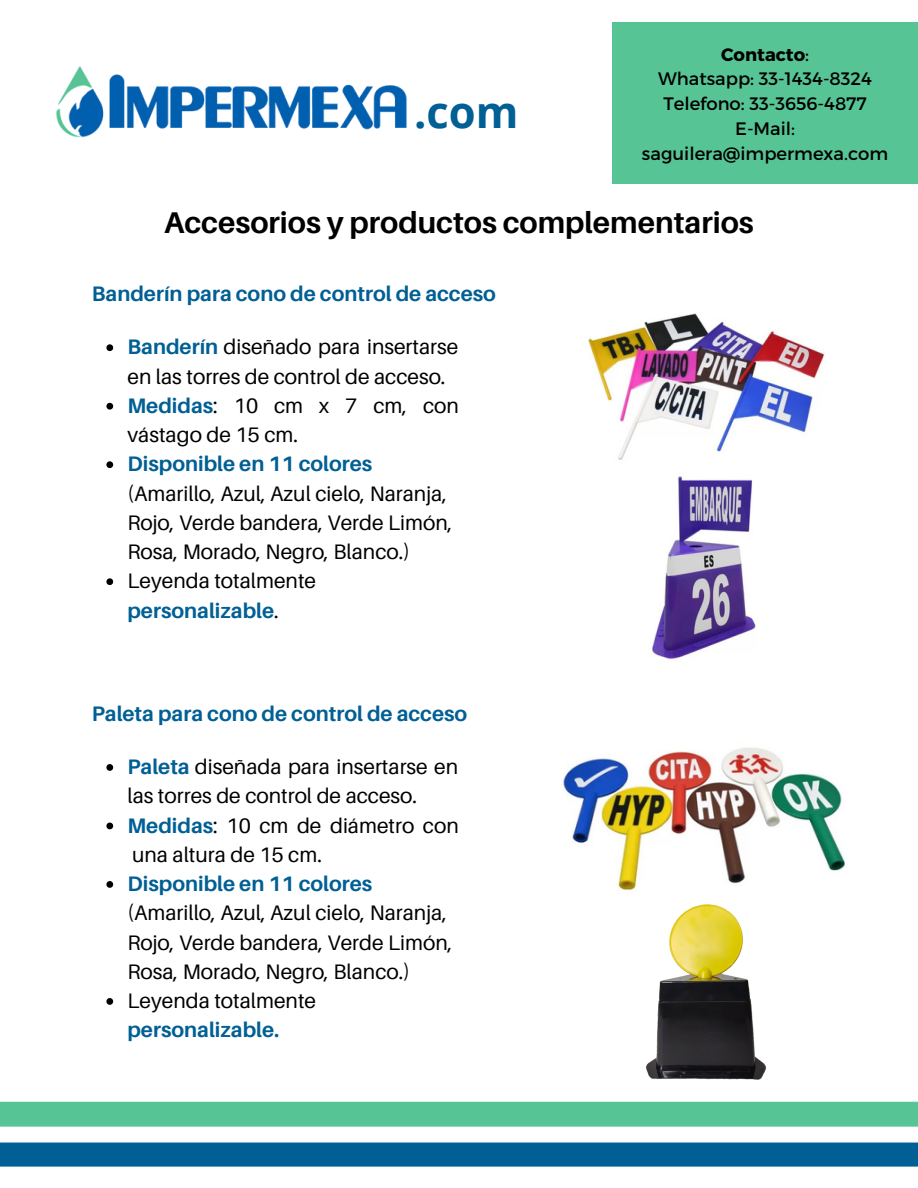
<style>
.page{position:relative;width:918px;height:1188px;background:#fff}
.page>*{position:absolute;margin:0;border:0;box-sizing:border-box;transform-origin:0 0}
.t1{font:700 43.5px "Open Sans";color:#005f94}
.t2{font:700 30px "Aileron";color:#000}
.t3{font:21px/29.2px "Aileron";color:#000}
.t4{font:700 21px "Aileron";color:#005f94}
.t5{font:18px/24.8px "Montserrat";color:#000;text-align:center}
.s1{font-weight:700}
.s2{font-weight:700;color:#005f94}
</style>
<div class="page">
<div style="left:0;top:1102px;width:918px;height:25px;background:#56c494"></div>
<div style="left:0;top:1143px;width:918px;height:24px;background:#005f94"></div>
<img style="left:588px;top:313px;width:237px;height:147px">
<img style="left:563px;top:747px;width:282px;height:143px">
<img style="left:652px;top:476px;width:104px;height:183px">
<img style="left:646px;top:904px;width:121px;height:176px">
<div style="left:612px;top:22px;width:306px;height:162px;background:#56c494"></div>
<svg style="left:106px;top:344px;width:7px;height:7px"></svg>
<svg style="left:106px;top:403px;width:7px;height:7px"></svg>
<svg style="left:106px;top:461px;width:7px;height:7px"></svg>
<svg style="left:106px;top:578px;width:7px;height:7px"></svg>
<svg style="left:106px;top:764px;width:7px;height:7px"></svg>
<svg style="left:106px;top:823px;width:7px;height:6px"></svg>
<svg style="left:106px;top:881px;width:7px;height:7px"></svg>
<svg style="left:106px;top:998px;width:7px;height:7px"></svg>
<img style="left:56px;top:66px;width:351px;height:72px">
<h1 class="t1" style="left:414px;top:81px;width:106px">.com</h1>
<p class="t5" style="left:642px;top:41px;width:248px"><span class="s1">Contacto</span>:<br>Whatsapp: 33-1434-8324<br>Telefono: 33-3656-4877<br>E-Mail: saguilera@impermexa.com</p>
<h2 class="t2" style="left:164px;top:204px;width:591px">Accesorios y productos complementarios</h2>
<p class="t4" style="left:92px;top:281px;width:406px">Banderín para cono de control de acceso</p>
<p class="t3" style="left:127px;top:332px;width:333px"><span class="s2">Banderín</span> diseñado para insertarse en las torres de control de acceso.<br><span class="s2">Medidas</span>: 10 cm x 7 cm, con vástago de 15 cm.</p>
<p class="t4" style="left:127px;top:451px;width:246px">Disponible en 11 colores</p>
<p class="t3" style="left:127px;top:478px;width:327px">(Amarillo, Azul, Azul cielo, Naranja,<br>Rojo, Verde bandera, Verde Limón,<br>Rosa, Morado, Negro, Blanco.)<br>Leyenda totalmente <span class="s2">personalizable</span>.</p>
<p class="t4" style="left:92px;top:701px;width:377px">Paleta para cono de control de acceso</p>
<p class="t3" style="left:127px;top:752px;width:333px"><span class="s2">Paleta</span> diseñada para insertarse en las torres de control de acceso.<br><span class="s2">Medidas</span>: 10 cm de diámetro con una altura de 15 cm.</p>
<p class="t4" style="left:127px;top:871px;width:246px">Disponible en 11 colores</p>
<p class="t3" style="left:127px;top:898px;width:327px">(Amarillo, Azul, Azul cielo, Naranja,<br>Rojo, Verde bandera, Verde Limón,<br>Rosa, Morado, Negro, Blanco.)<br>Leyenda totalmente</p>
<p class="t4" style="left:127px;top:1017px;width:153px">personalizable.</p>
</div>
